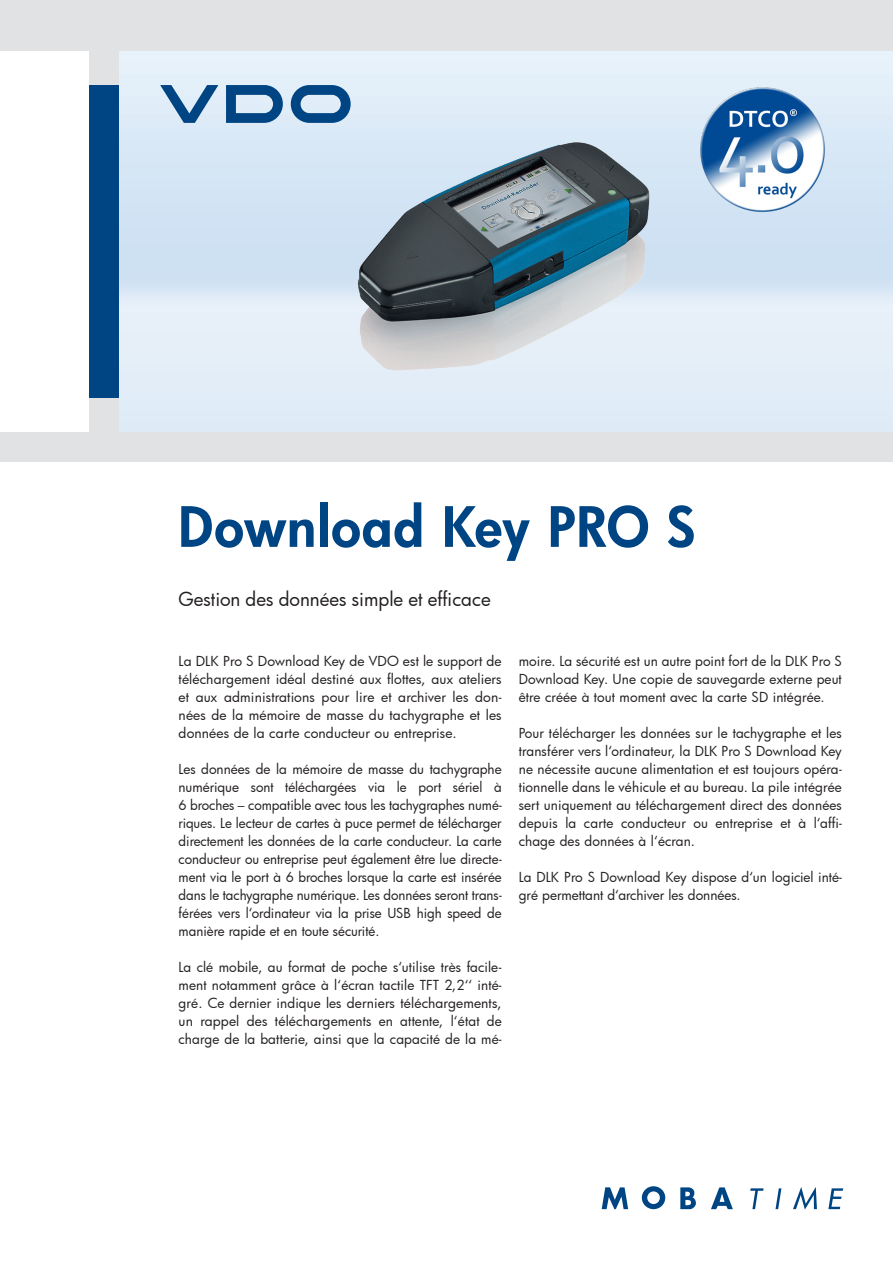
<style>
.page{position:relative;width:893px;height:1263px;background:#fff}
.page>*{position:absolute;margin:0;border:0;box-sizing:border-box;transform-origin:0 0}
.Headline_36_39_5{font:800 54px "Futura";letter-spacing:.015em;color:#004583}
.t1{font:18.75px "Futura";color:#231f20}
.Copy_9_11_3{font:13.5px/18px "Futura";letter-spacing:.005em;color:#231f20;text-align:justify}
</style>
<div class="page">
<div style="left:0;top:0;width:893px;height:51px;background:#e1e2e4"></div>
<div style="left:89px;top:51px;width:30px;height:34px;background:#e1e2e4"></div>
<div style="left:0;top:432px;width:893px;height:29px;background:#e1e2e4"></div>
<div style="left:89px;top:398px;width:30px;height:34px;background:#e1e2e4"></div>
<div style="left:89px;top:85px;width:30px;height:313px;background:#004583"></div>
<svg style="left:602px;top:1186px;width:241px;height:23px"></svg>
<svg style="left:160px;top:85px;width:58px;height:38px;background:#8eb0cd"></svg>
<svg style="left:226px;top:85px;width:57px;height:38px;background:#5383ae"></svg>
<svg style="left:291px;top:85px;width:60px;height:38px;background:#608db5"></svg>
<img style="left:345px;top:134px;width:313px;height:249px">
<img style="left:698px;top:85px;width:129px;height:129px">
<p class="Headline_36_39_5" style="left:179px;top:490px;width:518px">Download Key PRO S</p>
<p class="t1" style="left:179px;top:586px;width:314px">Gestion des données simple et efficace</p>
<p class="Copy_9_11_3" style="left:179px;top:652px;width:325px">La DLK Pro S Download Key de VDO est le support de</p>
<p class="Copy_9_11_3" style="left:179px;top:670px;width:325px">téléchargement idéal destiné aux flottes, aux ateliers et aux administrations pour lire et archiver les don&shy;nées de la mémoire de masse du tachygraphe et les données de la carte conducteur ou entreprise.</p>
<p class="Copy_9_11_3" style="left:179px;top:760px;width:325px">Les données de la mémoire de masse du tachygraphe numérique sont téléchargées via le port sériel à 6 broches – compatible avec tous les tachygraphes numé&shy;riques. Le lecteur de cartes à puce permet de télécharger directement les données de la carte conducteur. La carte conducteur ou entreprise peut également être lue directe&shy;ment via le port à 6 broches lorsque la carte est insérée dans le tachygraphe numérique. Les données seront trans&shy;férées vers l‘ordinateur via la prise USB high speed de manière rapide et en toute sécurité.</p>
<p class="Copy_9_11_3" style="left:179px;top:958px;width:325px">La clé mobile, au format de poche s‘utilise très facile&shy;ment notamment grâce à l‘écran tactile TFT 2,2‘‘ inté&shy;gré. Ce dernier indique les derniers téléchargements, un rappel des téléchargements en attente, l‘état de charge de la batterie, ainsi que la capacité de la mé-</p>
<p class="Copy_9_11_3" style="left:519px;top:652px;width:325px">moire. La sécurité est un autre point fort de la DLK Pro S Download Key. Une copie de sauvegarde externe peut être créée à tout moment avec la carte SD intégrée.</p>
<p class="Copy_9_11_3" style="left:519px;top:724px;width:325px">Pour télécharger les données sur le tachygraphe et les transférer vers l‘ordinateur, la DLK Pro S Download Key ne nécessite aucune alimentation et est toujours opéra&shy;tionnelle dans le véhicule et au bureau. La pile intégrée sert uniquement au téléchargement direct des données depuis la carte conducteur ou entreprise et à l‘affi&shy;chage des données à l‘écran.</p>
<p class="Copy_9_11_3" style="left:519px;top:868px;width:325px">La DLK Pro S Download Key dispose d‘un logiciel inté&shy;gré permettant d‘archiver les données.</p>
</div>
